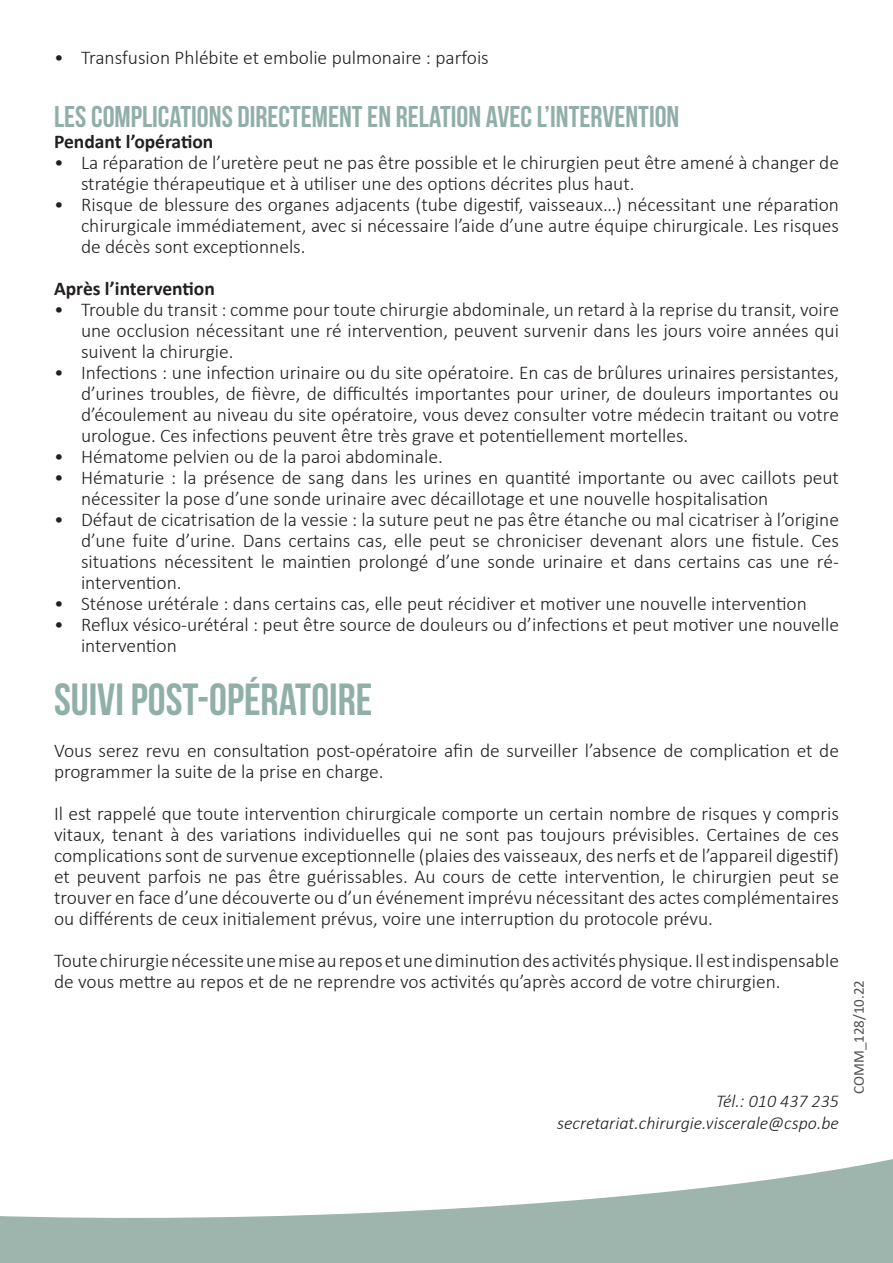
<style>
.page{position:relative;width:893px;height:1263px;background:#fff}
.page>*{position:absolute;margin:0;border:0;box-sizing:border-box;transform-origin:0 0}
.t1{font:700 45px "Bebas Neue";color:#91afa9}
.t2{font:700 30px "Bebas Neue";color:#91afa9}
.t3{font:300 19.5px/21px "Calibri";color:#231f20}
.t4{font:700 19.5px "Calibri";color:#231f20}
.t5{font:italic 300 18px "Calibri";color:#231f20}
.t6{font:15px "Calibri";color:#4e4f50}
</style>
<div class="page">
<svg style="left:0;top:1159px;width:893px;height:104px;fill:#9eb5ae"></svg>
<p class="t3" style="left:54px;top:47px;width:436px">• Transfusion Phlébite et embolie pulmonaire : parfois</p>
<p class="t2" style="left:54px;top:100px;width:627px">LES COMPLICATIONS DIRECTEMENT EN RELATION AVEC L’INTERVENTION</p>
<p class="t4" style="left:54px;top:128px;width:161px">Pendant l’opération</p>
<p class="t3" style="left:81px;top:152px;width:759px;text-indent:-27px">• La réparation de l’uretère peut ne pas être possible et le chirurgien peut être amené à changer de stratégie thérapeutique et à utiliser une des options décrites plus haut.</p>
<p class="t3" style="left:81px;top:194px;width:759px;text-align:justify;text-indent:-27px">• Risque de blessure des organes adjacents (tube digestif, vaisseaux…) nécessitant une réparation chirurgicale immédiatement, avec si nécessaire l’aide d’une autre équipe chirurgicale. Les risques de décès sont exceptionnels.</p>
<p class="t4" style="left:54px;top:275px;width:162px">Après l’intervention</p>
<p class="t3" style="left:81px;top:299px;width:759px;text-align:justify;text-indent:-27px">• Trouble du transit : comme pour toute chirurgie abdominale, un retard à la reprise du transit, voire une occlusion nécessitant une ré intervention, peuvent survenir dans les jours voire années qui suivent la chirurgie.</p>
<p class="t3" style="left:81px;top:362px;width:759px;text-align:justify;text-indent:-27px">• Infections : une infection urinaire ou du site opératoire. En cas de brûlures urinaires persistantes, d’urines troubles, de fièvre, de difficultés importantes pour uriner, de douleurs importantes ou d’écoulement au niveau du site opératoire, vous devez consulter votre médecin traitant ou votre urologue. Ces infections peuvent être très grave et potentiellement mortelles.</p>
<p class="t3" style="left:54px;top:446px;width:390px">• Hématome pelvien ou de la paroi abdominale.</p>
<p class="t3" style="left:81px;top:467px;width:759px;text-indent:-27px">• Hématurie : la présence de sang dans les urines en quantité importante ou avec caillots peut nécessiter la pose d’une sonde urinaire avec décaillotage et une nouvelle hospitalisation</p>
<p class="t3" style="left:81px;top:509px;width:759px;text-align:justify;text-indent:-27px">• Défaut de cicatrisation de la vessie : la suture peut ne pas être étanche ou mal cicatriser à l’origine d’une fuite d’urine. Dans certains cas, elle peut se chroniciser devenant alors une fistule. Ces situations nécessitent le maintien prolongé d’une sonde urinaire et dans certains cas une ré&shy;intervention.</p>
<p class="t3" style="left:54px;top:593px;width:754px">• Sténose urétérale : dans certains cas, elle peut récidiver et motiver une nouvelle intervention</p>
<p class="t3" style="left:81px;top:614px;width:759px;text-indent:-27px">• Reflux vésico-urétéral : peut être source de douleurs ou d’infections et peut motiver une nouvelle intervention</p>
<p class="t1" style="left:54px;top:675px;width:320px">SUIVI POST-OPÉRATOIRE</p>
<p class="t3" style="left:54px;top:740px;width:786px">Vous serez revu en consultation post-opératoire afin de surveiller l’absence de complication et de programmer la suite de la prise en charge.</p>
<p class="t3" style="left:54px;top:803px;width:786px;text-align:justify">Il est rappelé que toute intervention chirurgicale comporte un certain nombre de risques y compris vitaux, tenant à des variations individuelles qui ne sont pas toujours prévisibles. Certaines de ces complications sont de survenue exceptionnelle (plaies des vaisseaux, des nerfs et de l’appareil digestif) et peuvent parfois ne pas être guérissables. Au cours de cette intervention, le chirurgien peut se trouver en face d’une découverte ou d’un événement imprévu nécessitant des actes complémentaires ou différents de ceux initialement prévus, voire une interruption du protocole prévu.</p>
<p class="t3" style="left:54px;top:950px;width:786px">Toute chirurgie nécessite une mise au repos et une diminution des activités physique. Il est indispensable de vous mettre au repos et de ne reprendre vos activités qu’après accord de votre chirurgien.</p>
<p class="t5" style="left:716px;top:1090px;width:124px">Tél.: 010 437 235</p>
<p class="t5" style="left:557px;top:1112px;width:283px">secretariat.chirurgie.viscerale@cspo.be</p>
<p class="t6" style="left:848px;top:1094px;width:115px;rotate:-90deg">COMM_128/10.22</p>
</div>
